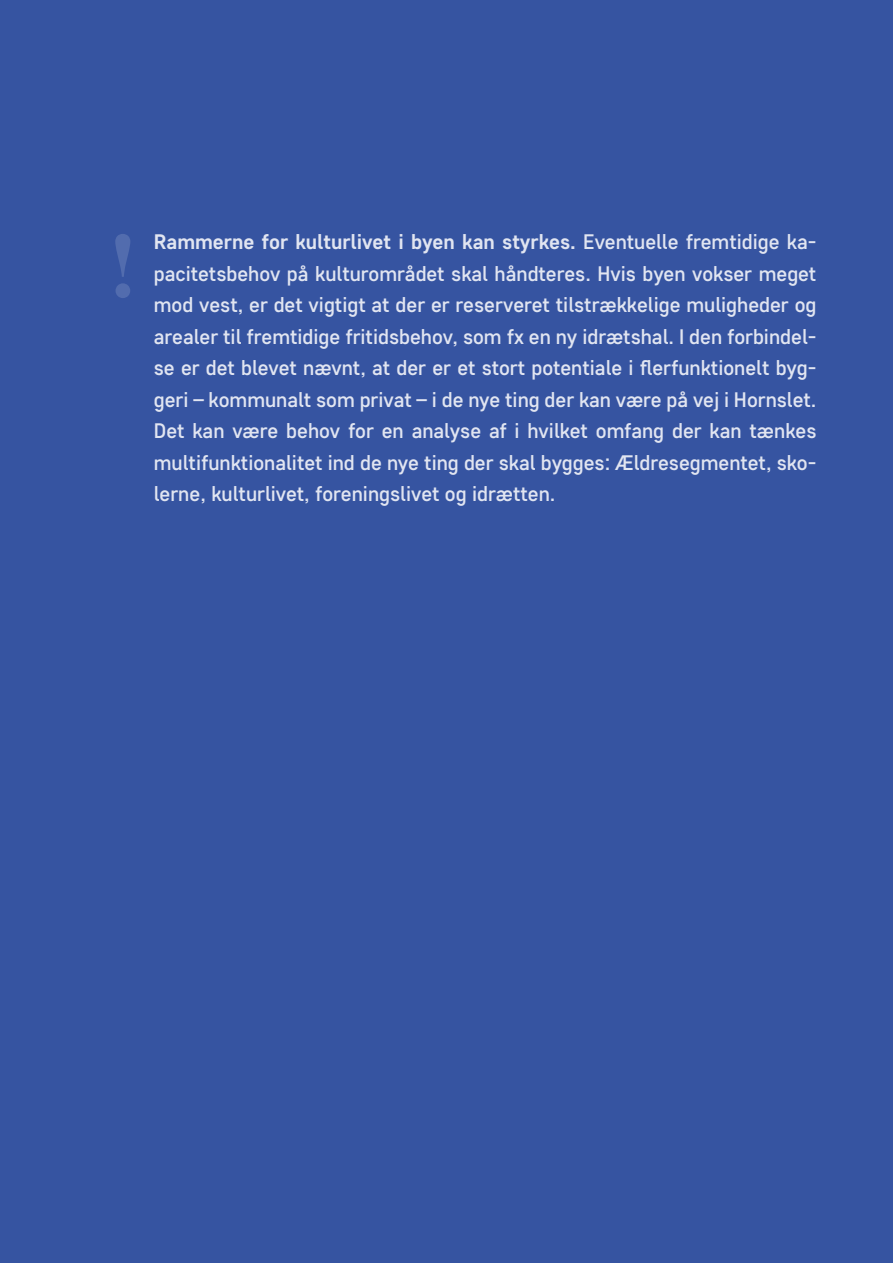
<style>
.page{position:relative;width:893px;height:1263px;background:#3654a1}
.page>*{position:absolute;margin:0;border:0;box-sizing:border-box;transform-origin:0 0}
.t1{font:700 93px "Times New Roman";color:#526cae}
.t2{font:500 21px/31.5px "Core Sans D45";color:#e1e5f1;text-align:justify}
.t3{font:700 21px "Core Sans D55";color:#e1e5f1}
.s1{font-family:"Core Sans D45";font-weight:500}
</style>
<div class="page">
<h1 class="t1" style="left:107px;top:199px;width:32px">!</h1>
<p class="t3" style="left:154px;top:228px;width:664px">Rammerne for kulturlivet i byen kan styrkes. <span class="s1">Eventuelle fremtidige ka-</span></p>
<p class="t2" style="left:154px;top:257px;width:664px">pacitetsbehov på kulturområdet skal håndteres. Hvis byen vokser meget mod vest, er det vigtigt at der er reserveret tilstrækkelige muligheder og arealer til fremtidige fritidsbehov, som fx en ny idrætshal. I den forbindel&shy;se er det blevet nævnt, at der er et stort potentiale i flerfunktionelt byg&shy;geri – kommunalt som privat – i de nye ting der kan være på vej i Hornslet.<br>Det kan være behov for en analyse af i hvilket omfang der kan tænkes multifunktionalitet ind de nye ting der skal bygges: Ældresegmentet, sko&shy;lerne, kulturlivet, foreningslivet og idrætten.</p>
</div>
